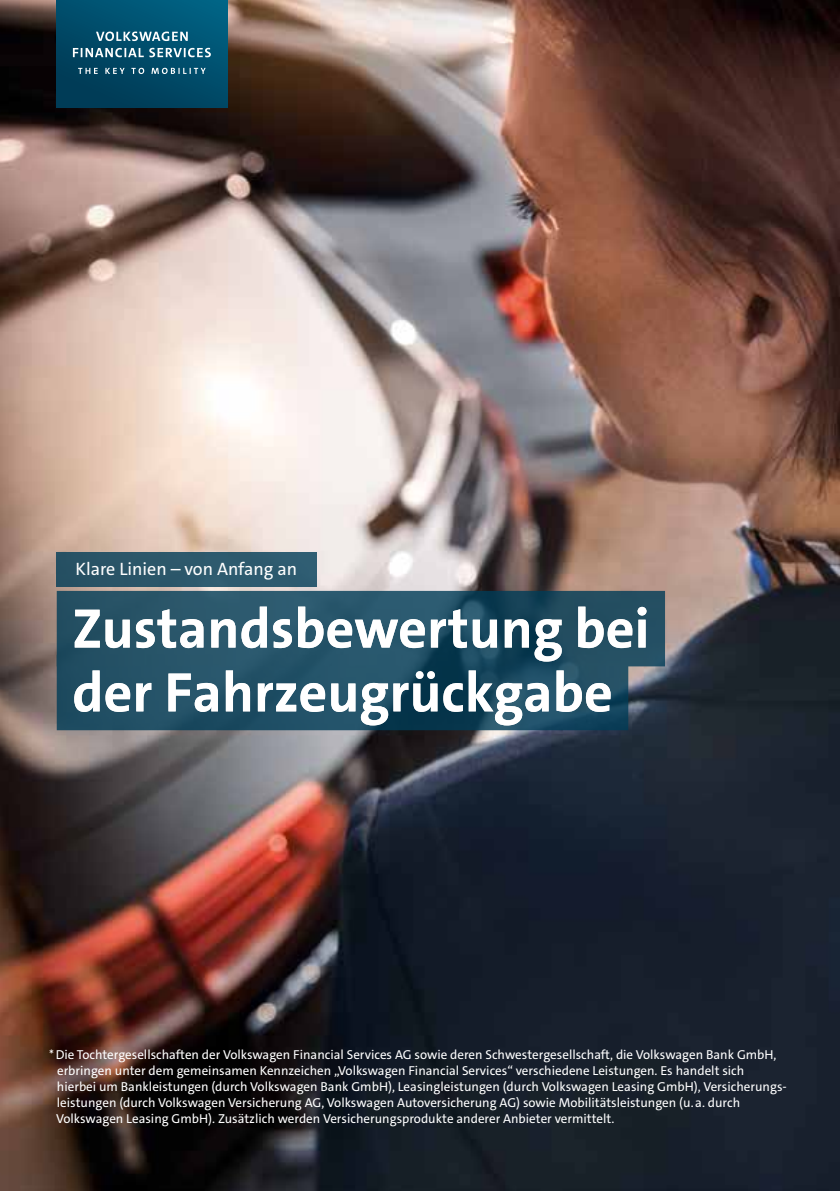
<style>
.page{position:relative;width:840px;height:1191px;background:#fff}
.page>*{position:absolute;margin:0;border:0;box-sizing:border-box;transform-origin:0 0}
.t1{font:700 56px/63.8px "VWAG The Sans";color:#fff}
.t2{font:18px "VWAG The Sans";color:#fff}
.t3{font:13px/16px "VWAG The Sans";color:#fff}
</style>
<div class="page">
<img style="left:0;top:0;width:839px;height:1191px">
<div style="left:57px;top:0;width:170px;height:108px;background:linear-gradient(to bottom,#005b7b,#003e59)"></div>
<svg style="left:73px;top:32px;width:138px;height:42px;background:#2f6d85"></svg>
<svg style="left:57px;top:591px;width:607px;height:75px;background:#245065"></svg>
<svg style="left:57px;top:654px;width:571px;height:76px;background:#1d4c62"></svg>
<div style="left:57px;top:552px;width:260px;height:34px;background:#2d586b"></div>
<h2 class="t2" style="left:75px;top:557px;width:223px">Klare Linien – von Anfang an</h2>
<h1 class="t1" style="left:72px;top:597px;width:578px">Zustandsbewertung bei der Fahrzeugrückgabe</h1>
<p class="t3" style="left:56px;top:1046px;width:731px;text-indent:-7px">*Die Tochtergesellschaften der Volkswagen Financial Services AG sowie deren Schwestergesellschaft, die Volkswagen Bank GmbH, erbringen unter dem gemeinsamen Kennzeichen „Volkswagen Financial Services“ verschiedene Leistungen. Es handelt sich<br>hierbei um Bankleistungen (durch Volkswagen Bank GmbH), Leasingleistungen (durch Volkswagen Leasing GmbH), Versicherungs&shy;leistungen (durch Volkswagen Versicherung AG, Volkswagen Autoversicherung AG) sowie Mobilitätsleistungen (u.a. durch Volkswagen Leasing GmbH). Zusätzlich werden Versicherungsprodukte anderer Anbieter vermittelt.</p>
</div>
